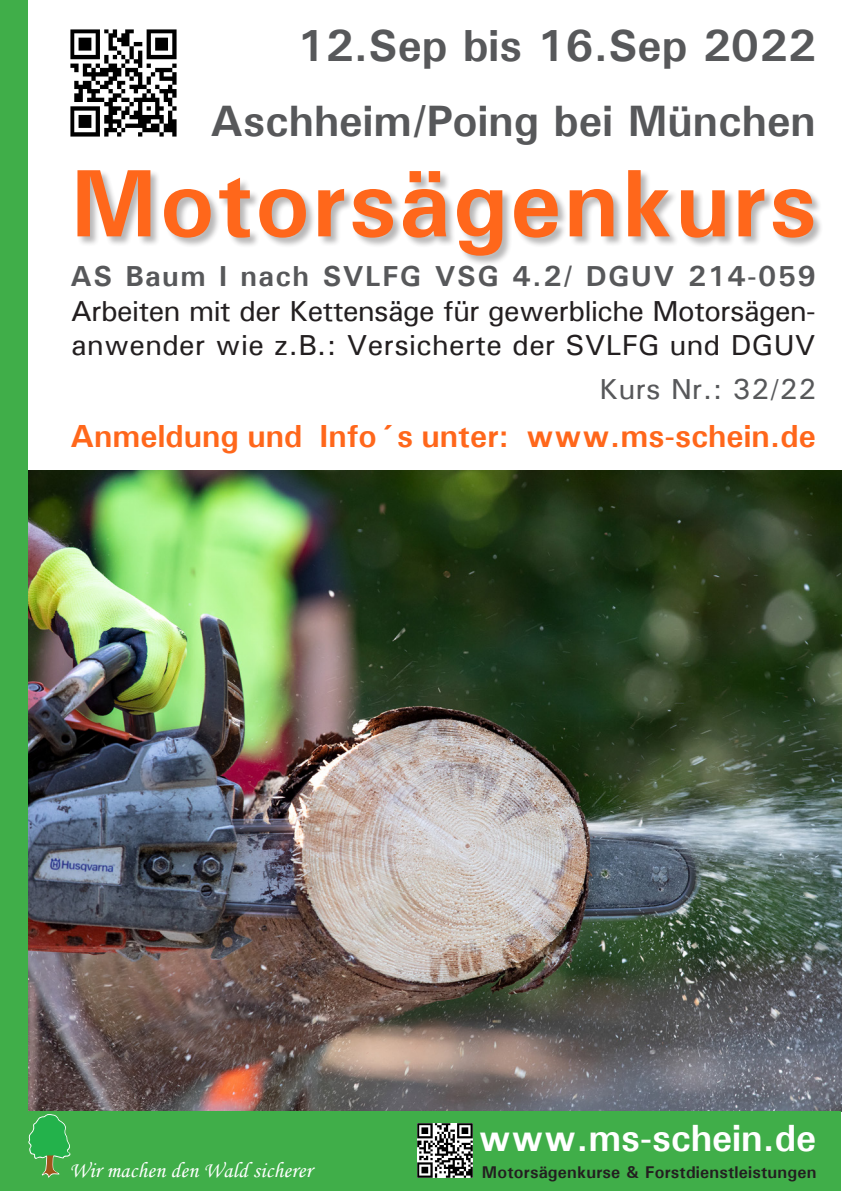
<style>
.page{position:relative;width:842px;height:1191px;background:#fff}
.page>*{position:absolute;margin:0;border:0;box-sizing:border-box;transform-origin:0 0}
.t1{font:700 96px "Univers";letter-spacing:.025em;color:#ff671b}
.t2{font:700 45px "Univers";color:#57585a}
.t3{font:700 44px "Univers";color:#57585a}
.t4{font:700 38px "Univers";letter-spacing:-.005em;color:#fff}
.t5{font:700 32px "Univers";color:#ff671b}
.t6{font:29px/34.8px "Univers";letter-spacing:-.02em;color:#231f20}
.t7{font:700 29px "Univers";letter-spacing:.05em;color:#57585a}
.t8{font:29px "Univers";letter-spacing:.01em;color:#57585a}
.t9{font:22px "Monotype Corsiva";letter-spacing:.01em;color:#fff}
.t10{font:700 17px "Univers";letter-spacing:.01em;color:#231f20}
</style>
<div class="page">
<div style="left:77px;top:170px;width:746px;height:96px;background:#231f20;opacity:.32"></div>
<img style="left:28px;top:471px;width:814px;height:640px">
<div style="left:0;top:1111px;width:841px;height:79px;background:#40ae49"></div>
<div style="left:0;top:0;width:28px;height:1114px;background:#40ae49"></div>
<svg style="left:28px;top:1114px;width:43px;height:64px"></svg>
<img style="left:418px;top:1123px;width:54px;height:54px">
<img style="left:71px;top:30px;width:106px;height:106px">
<h2 class="t2" style="left:297px;top:18px;width:520px">12.Sep bis 16.Sep 2022</h2>
<h3 class="t3" style="left:210px;top:94px;width:607px">Aschheim/Poing bei München</h3>
<h1 class="t1" style="left:70px;top:145px;width:748px">Motorsägenkurs</h1>
<p class="t7" style="left:70px;top:258px;width:747px">AS Baum I nach SVLFG VSG 4.2/ DGUV 214-059</p>
<p class="t6" style="left:71px;top:293px;width:747px">Arbeiten mit der Kettensäge für gewerbliche Motorsägen&shy;anwender wie z.B.: Versicherte der SVLFG und DGUV</p>
<p class="t8" style="left:599px;top:370px;width:219px">Kurs Nr.: 32/22</p>
<p class="t5" style="left:71px;top:416px;width:747px">Anmeldung und Info´s unter: www.ms-schein.de</p>
<p class="t9" style="left:69px;top:1156px;width:244px">Wir machen den Wald sicherer</p>
<h3 class="t4" style="left:478px;top:1114px;width:339px">www.ms-schein.de</h3>
<p class="t10" style="left:482px;top:1161px;width:336px">Motorsägenkurse &amp; Forstdienstleistungen</p>
</div>
